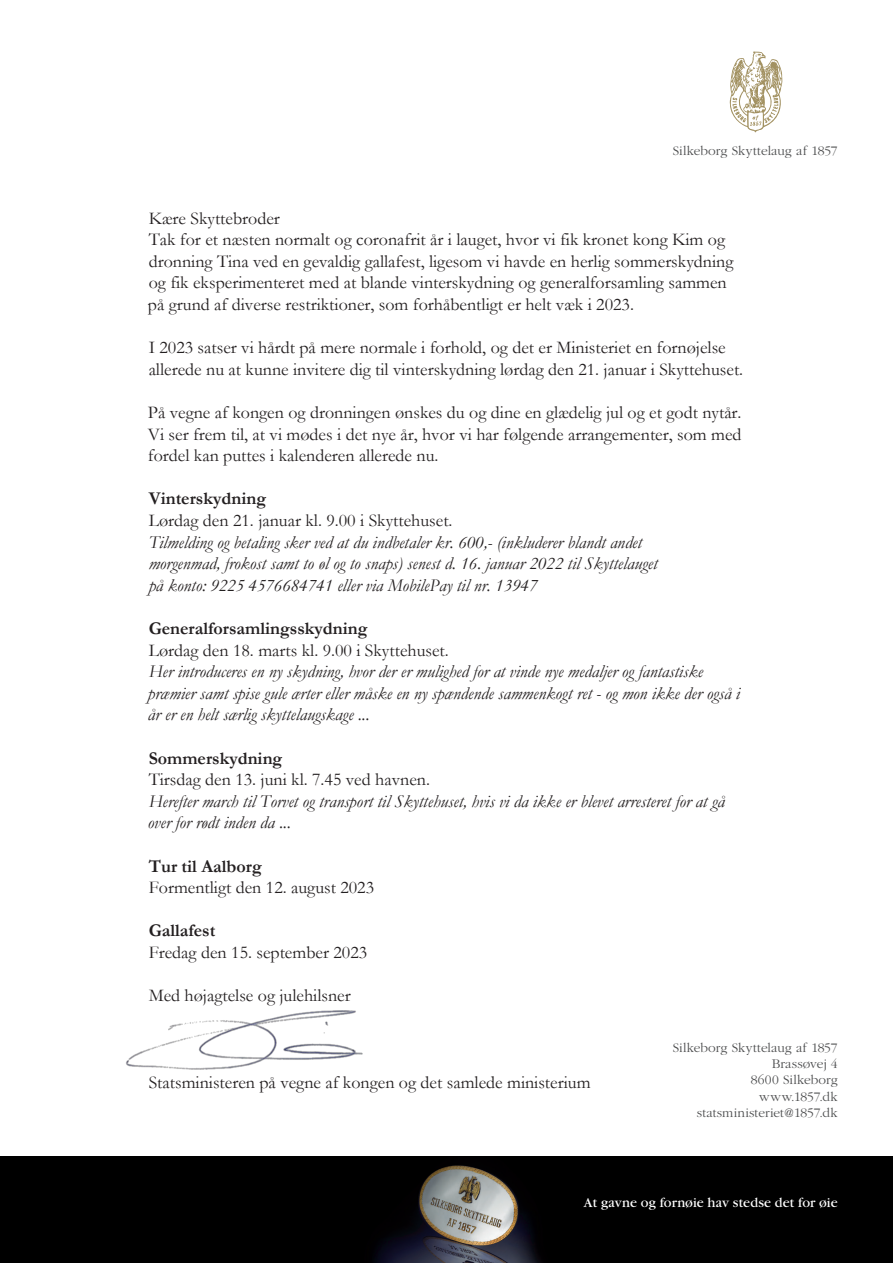
<style>
.page{position:relative;width:893px;height:1263px;background:#fff}
.page>*{position:absolute;margin:0;border:0;box-sizing:border-box;transform-origin:0 0}
.t1{font:18px/21.6px "Garamond";color:#231f20}
.t2{font:italic 18px/21.6px "Garamond";color:#231f20}
.t3{font:14.25px "Garamond";color:#fff}
.t4{font:300 condensed 13.95px "Garamond";color:#231f20}
.t5{font:300 13.5px "Garamond";color:#4b4c4d}
.s1{font-weight:700;font-style:normal}
.s2{font-style:normal}
.s3{font-weight:700}
</style>
<div class="page">
<img style="left:0;top:1157px;width:893px;height:106px">
<svg style="left:730px;top:51px;width:53px;height:82px"></svg>
<img style="left:126px;top:1010px;width:237px;height:60px">
<p class="t4" style="left:693px;top:141px;width:128px">Silkeborg Skyttelaug af 1857</p>
<p class="t5" style="left:673px;top:143px;width:166px">Silkeborg Skyttelaug af 1857</p>
<p class="t1" style="left:148px;top:207px;width:587px">Kære Skyttebroder<br>Tak for et næsten normalt og coronafrit år i lauget, hvor vi fik kronet kong Kim og dronning Tina ved en gevaldig gallafest, ligesom vi havde en herlig sommerskydning og fik eksperimenteret med at blande vinterskydning og generalforsamling sammen på grund af diverse restriktioner, som forhåbentligt er helt væk i 2023.</p>
<p class="t1" style="left:149px;top:336px;width:596px">I 2023 satser vi hårdt på mere normale i forhold, og det er Ministeriet en fornøjelse allerede nu at kunne invitere dig til vinterskydning lørdag den 21. januar i Skyttehuset.</p>
<p class="t1" style="left:148px;top:401px;width:595px;text-align:justify">På vegne af kongen og dronningen ønskes du og dine en glædelig jul og et godt nytår.<br>Vi ser frem til, at vi mødes i det nye år, hvor vi har følgende arrangementer, som med fordel kan puttes i kalenderen allerede nu.</p>
<p class="t2" style="left:149px;top:488px;width:510px"><span class="s1">Vinterskydning<br></span><span class="s2">Lørdag den 21. januar kl. 9.00 i Skyttehuset.<br></span>Tilmelding og betaling sker ved at du indbetaler kr. 600,- (inkluderer blandt andet morgenmad, frokost samt to øl og to snaps) senest d. 16. januar 2022 til Skyttelauget på konto: 9225 4576684741 eller via MobilePay til nr. 13947</p>
<p class="t2" style="left:148px;top:617px;width:594px"><span class="s1">Generalforsamlingsskydning<br></span><span class="s2">Lørdag den 18. marts kl. 9.00 i Skyttehuset.<br></span>Her introduceres en ny skydning, hvor der er mulighed for at vinde nye medaljer og fantastiske præmier samt spise gule ærter eller måske en ny spændende sammenkogt ret - og mon ikke der også i år er en helt særlig skyttelaugskage ...</p>
<p class="t2" style="left:148px;top:747px;width:578px"><span class="s1">Sommerskydning<br></span><span class="s2">Tirsdag den 13. juni kl. 7.45 ved havnen.<br></span>Herefter march til Torvet og transport til Skyttehuset, hvis vi da ikke er blevet arresteret for at gå over for rødt inden da ...</p>
<p class="t1" style="left:149px;top:855px;width:227px"><span class="s3">Tur til Aalborg<br></span>Formentligt den 12. august 2023</p>
<p class="t1" style="left:149px;top:920px;width:220px"><span class="s3">Gallafest<br></span>Fredag den 15. september 2023</p>
<p class="t1" style="left:149px;top:984px;width:204px">Med højagtelse og julehilsner</p>
<p class="t1" style="left:149px;top:1071px;width:443px">Statsministeren på vegne af kongen og det samlede ministerium</p>
<p class="t5" style="left:673px;top:1040px;width:166px">Silkeborg Skyttelaug af 1857</p>
<p class="t5" style="left:772px;top:1057px;width:67px">Brassøvej 4</p>
<p class="t5" style="left:751px;top:1073px;width:88px">8600 Silkeborg</p>
<p class="t5" style="left:759px;top:1089px;width:80px">www.1857.dk</p>
<p class="t5" style="left:697px;top:1105px;width:142px">statsministeriet@1857.dk</p>
<p class="t3" style="left:584px;top:1195px;width:255px">At gavne og fornøie hav stedse det for øie</p>
</div>
